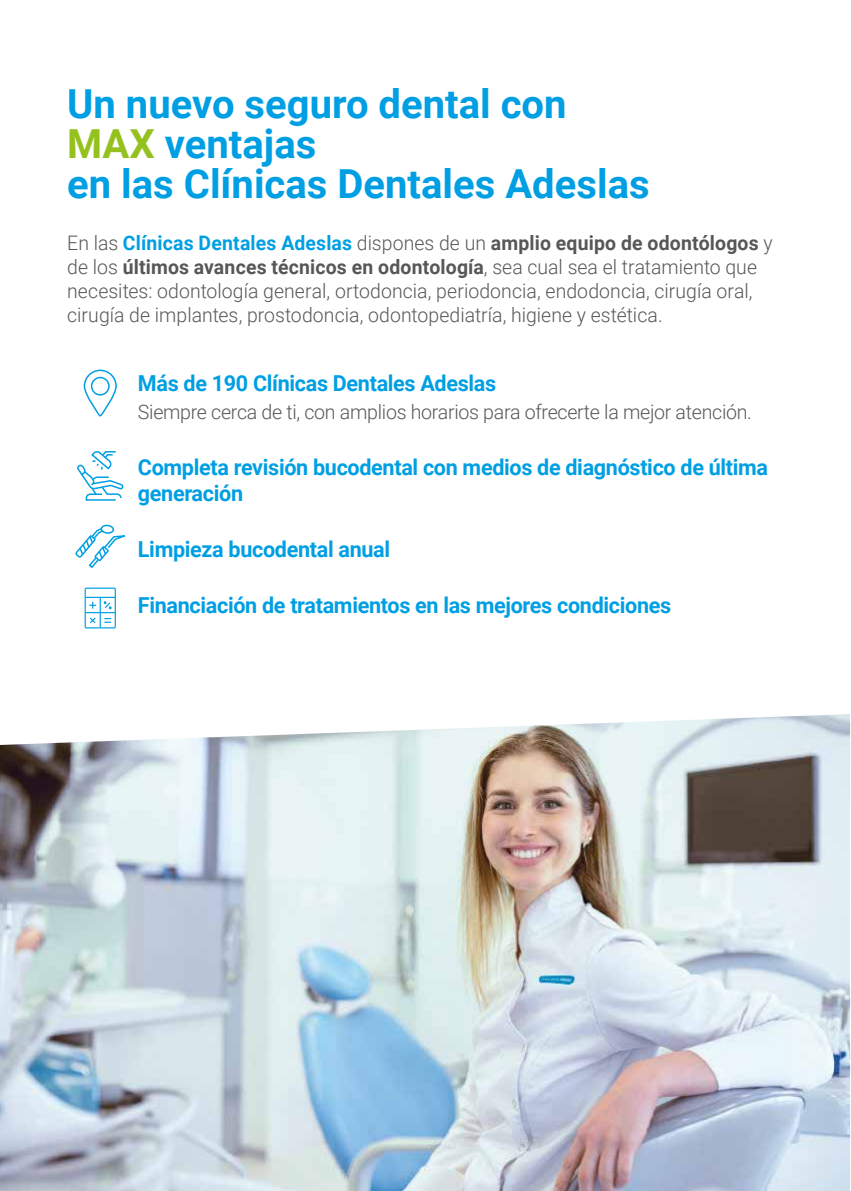
<style>
.page{position:relative;width:851px;height:1191px;background:#fff}
.page>*{position:absolute;margin:0;border:0;box-sizing:border-box;transform-origin:0 0}
.t1{font:700 40px/40px "Roboto";color:#009fe3}
.t2{font:700 22px/26px "Roboto";letter-spacing:-.015em;color:#009fe3}
.t3{font:300 20px/24px "Roboto";color:#575756}
.s1{color:#95c11f}
.s2{font-weight:700;color:#009fe3}
.s3{font-weight:700}
</style>
<div class="page">
<svg style="left:83px;top:369px;width:34px;height:48px"></svg>
<div style="left:91px;top:377px;width:19px;height:18px;border:2px solid #009fe3;border-radius:50%"></div>
<img style="left:0;top:714px;width:850px;height:477px">
<div style="left:85px;top:587px;width:31px;height:41px;border:1px solid #009fe3"></div>
<hr style="left:85px;top:612px;width:30px;height:1px;background:#009fe3">
<svg style="left:89px;top:598px;width:23px;height:29px"></svg>
<hr style="left:85px;top:597px;width:30px;height:1px;background:#009fe3">
<svg style="left:77px;top:451px;width:47px;height:50px"></svg>
<div style="left:100px;top:524px;width:14px;height:10px;border:1px solid #009fe3;border-radius:50%"></div>
<svg style="left:75px;top:527px;width:50px;height:42px"></svg>
<h1 class="t1" style="left:67px;top:82px;width:584px">Un nuevo seguro dental con<br><span class="s1">MAX</span> ventajas<br>en las Clínicas Dentales Adeslas</h1>
<p class="t3" style="left:67px;top:231px;width:707px">En las <span class="s2">Clínicas Dentales Adeslas</span> dispones de un <span class="s3">amplio equipo de odontólogos</span> y de los <span class="s3">últimos avances técnicos en odontología</span>, sea cual sea el tratamiento que necesites: odontología general, ortodoncia, periodoncia, endodoncia, cirugía oral, cirugía de implantes, prostodoncia, odontopediatría, higiene y estética.</p>
<p class="t2" style="left:138px;top:369px;width:360px">Más de 190 Clínicas Dentales Adeslas</p>
<p class="t3" style="left:138px;top:399px;width:615px">Siempre cerca de ti, con amplios horarios para ofrecerte la mejor atención.</p>
<p class="t2" style="left:138px;top:453px;width:631px">Completa revisión bucodental con medios de diagnóstico de última generación</p>
<p class="t2" style="left:138px;top:535px;width:254px">Limpieza bucodental anual</p>
<p class="t2" style="left:138px;top:591px;width:534px">Financiación de tratamientos en las mejores condiciones</p>
</div>
